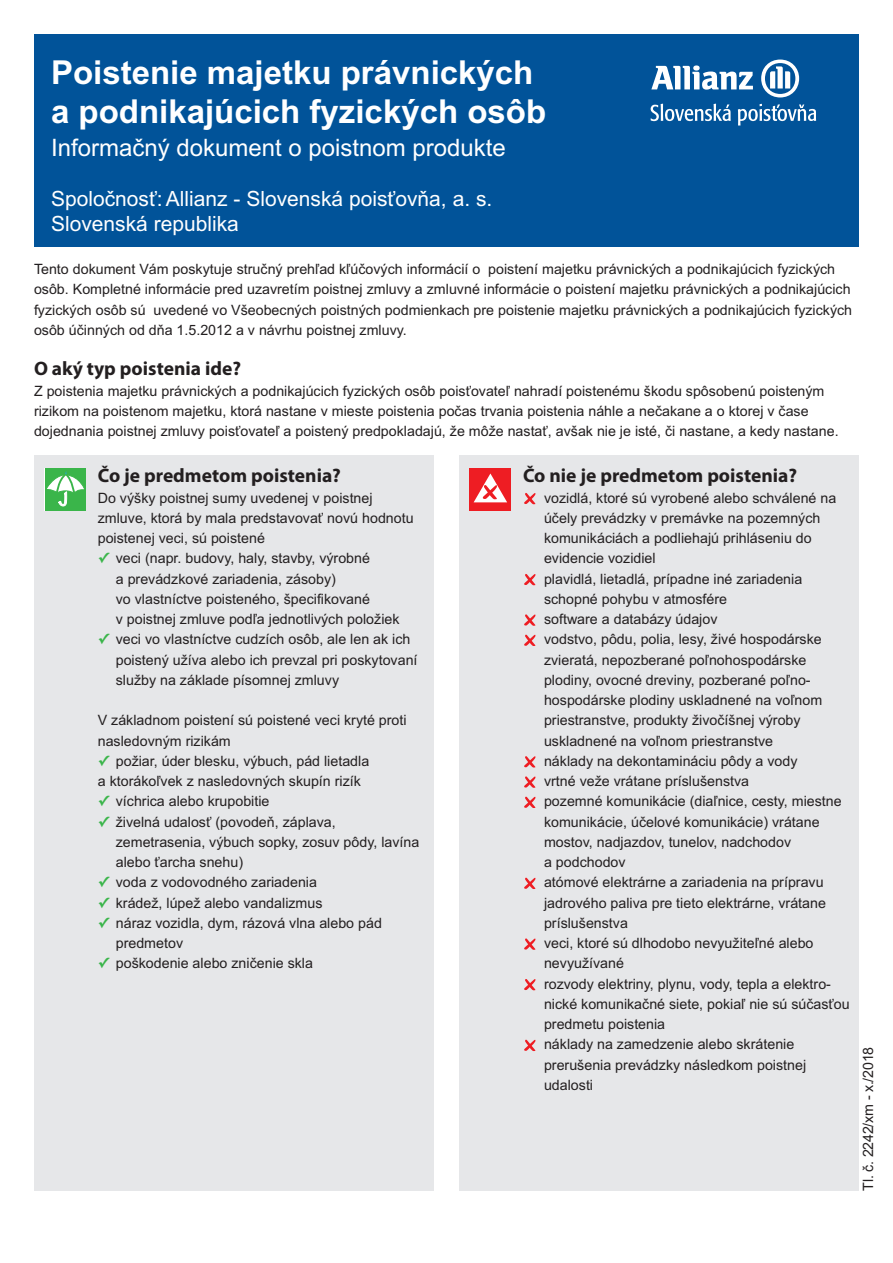
<style>
.page{position:relative;width:893px;height:1263px;background:#fff}
.page>*{position:absolute;margin:0;border:0;box-sizing:border-box;transform-origin:0 0}
.t1{font:700 33px/39.6px "Arial";color:#fff}
.t2{font:24px "Arial";color:#fff}
.t3{font:21px/25.2px "Arial";color:#fff}
.t4{font:700 19.5px "Myriad Pro";color:#231f20}
.t5{font:14.25px/20.2px "Arial";color:#231f20}
.s1{font-family:"Lucida Grande";font-weight:700;color:#3ab54a}
</style>
<div class="page">
<div style="left:34px;top:34px;width:825px;height:213px;background:#015399"></div>
<div style="left:34px;top:455px;width:400px;height:736px;background:#e6e7e9"></div>
<div style="left:459px;top:455px;width:400px;height:736px;background:#e6e7e9"></div>
<div style="left:45px;top:468px;width:41px;height:42px;background:#3ab54a"></div>
<svg style="left:47px;top:471px;width:37px;height:35px"></svg>
<div style="left:470px;top:468px;width:41px;height:42px;background:#ee1d23"></div>
<svg style="left:474px;top:473px;width:33px;height:29px"></svg>
<svg style="left:524px;top:493px;width:11px;height:11px"></svg>
<svg style="left:524px;top:574px;width:11px;height:11px"></svg>
<svg style="left:524px;top:614px;width:11px;height:12px"></svg>
<svg style="left:524px;top:635px;width:11px;height:11px"></svg>
<svg style="left:524px;top:756px;width:11px;height:11px"></svg>
<svg style="left:524px;top:776px;width:11px;height:12px"></svg>
<svg style="left:524px;top:797px;width:11px;height:11px"></svg>
<svg style="left:524px;top:878px;width:11px;height:11px"></svg>
<svg style="left:524px;top:938px;width:11px;height:12px"></svg>
<svg style="left:524px;top:979px;width:11px;height:11px"></svg>
<svg style="left:524px;top:1040px;width:11px;height:11px"></svg>
<svg style="left:651px;top:65px;width:102px;height:25px"></svg>
<svg style="left:761px;top:60px;width:38px;height:37px"></svg>
<svg style="left:651px;top:104px;width:80px;height:17px"></svg>
<svg style="left:738px;top:104px;width:78px;height:22px"></svg>
<h1 class="t1" style="left:51px;top:52px;width:497px">Poistenie majetku právnických a podnikajúcich fyzických osôb</h1>
<h2 class="t2" style="left:51px;top:134px;width:456px">Informačný dokument o poistnom produkte</h2>
<h3 class="t3" style="left:51px;top:186px;width:443px">Spoločnosť: Allianz - Slovenská poisťovňa, a. s.<br>Slovenská republika</h3>
<p class="t5" style="left:34px;top:259px;width:820px">Tento dokument Vám poskytuje stručný prehľad kľúčových informácií o poistení majetku právnických a podnikajúcich fyzických osôb. Kompletné informácie pred uzavretím poistnej zmluvy a zmluvné informácie o poistení majetku právnických a podnikajúcich fyzických osôb sú uvedené vo Všeobecných poistných podmienkach pre poistenie majetku právnických a podnikajúcich fyzických osôb účinných od dňa 1.5.2012 a v návrhu poistnej zmluvy.</p>
<h3 class="t4" style="left:34px;top:357px;width:209px">O aký typ poistenia ide?</h3>
<p class="t5" style="left:34px;top:380px;width:806px">Z poistenia majetku právnických a podnikajúcich fyzických osôb poisťovateľ nahradí poistenému škodu spôsobenú poisteným rizikom na poistenom majetku, ktorá nastane v mieste poistenia počas trvania poistenia náhle a nečakane a o ktorej v čase dojednania poistnej zmluvy poisťovateľ a poistený predpokladajú, že môže nastať, avšak nie je isté, či nastane, a kedy nastane.</p>
<h3 class="t4" style="left:98px;top:464px;width:245px">Čo je predmetom poistenia?</h3>
<p class="t5" style="left:98px;top:488px;width:317px">Do výšky poistnej sumy uvedenej v poistnej zmluve, ktorá by mala predstavovať novú hodnotu poistenej veci, sú poistené</p>
<p class="t5" style="left:116px;top:548px;width:285px;text-indent:-18px"><span class="s1">✓</span> veci (napr. budovy, haly, stavby, výrobné<br>a prevádzkové zariadenia, zásoby)<br>vo vlastníctve poisteného, špecifikované<br>v poistnej zmluve podľa jednotlivých položiek</p>
<p class="t5" style="left:116px;top:629px;width:303px;text-indent:-18px"><span class="s1">✓</span> veci vo vlastníctve cudzích osôb, ale len ak ich poistený užíva alebo ich prevzal pri poskytovaní služby na základe písomnej zmluvy</p>
<p class="t5" style="left:98px;top:710px;width:310px">V základnom poistení sú poistené veci kryté proti nasledovným rizikám</p>
<p class="t5" style="left:98px;top:751px;width:273px"><span class="s1">✓</span> požiar, úder blesku, výbuch, pád lietadla a ktorákoľvek z nasledovných skupín rizík</p>
<p class="t5" style="left:98px;top:791px;width:173px"><span class="s1">✓</span> víchrica alebo krupobitie</p>
<p class="t5" style="left:116px;top:812px;width:305px;text-indent:-18px"><span class="s1">✓</span> živelná udalosť (povodeň, záplava, zemetrasenia, výbuch sopky, zosuv pôdy, lavína alebo ťarcha snehu)</p>
<p class="t5" style="left:98px;top:872px;width:221px"><span class="s1">✓</span> voda z vodovodného zariadenia</p>
<p class="t5" style="left:98px;top:893px;width:226px"><span class="s1">✓</span> krádež, lúpež alebo vandalizmus</p>
<p class="t5" style="left:116px;top:913px;width:268px;text-indent:-18px"><span class="s1">✓</span> náraz vozidla, dym, rázová vlna alebo pád predmetov</p>
<p class="t5" style="left:98px;top:953px;width:217px"><span class="s1">✓</span> poškodenie alebo zničenie skla</p>
<h3 class="t4" style="left:523px;top:464px;width:276px">Čo nie je predmetom poistenia?</h3>
<p class="t5" style="left:544px;top:488px;width:307px">vozidlá, ktoré sú vyrobené alebo schválené na účely prevádzky v premávke na pozemných komunikáciách a podliehajú prihláseniu do evidencie vozidiel<br>plavidlá, lietadlá, prípadne iné zariadenia schopné pohybu v atmosfére<br>software a databázy údajov<br>vodstvo, pôdu, polia, lesy, živé hospodárske zvieratá, nepozberané poľnohospodárske<br>plo diny, ovocné dreviny, pozberané poľno - hospodárske plodiny uskladnené na voľnom pries transtve, produkty živočíšnej výroby uskladnené na voľnom priestranstve<br>náklady na dekontamináciu pôdy a vody<br>vrtné veže vrátane príslušenstva<br>pozemné komunikácie (diaľnice, cesty, miestne komunikácie, účelové komunikácie) vrátane mostov, nadjazdov, tunelov, nadchodov<br>a podchodov<br>atómové elektrárne a zariadenia na prípravu jadrového paliva pre tieto elektrárne, vrátane príslušenstva<br>veci, ktoré sú dlhodobo nevyužiteľné alebo nevyužívané<br>rozvody elektriny, plynu, vody, tepla a elektro - nické komunikačné siete, pokiaľ nie sú súčasťou predmetu poistenia<br>náklady na zamedzenie alebo skrátenie prerušenia prevádzky následkom poistnej udalosti</p>
<p class="t5" style="left:858px;top:1191px;width:145px;rotate:-90deg">Tl. č. 2242/xm - x./2018</p>
</div>
